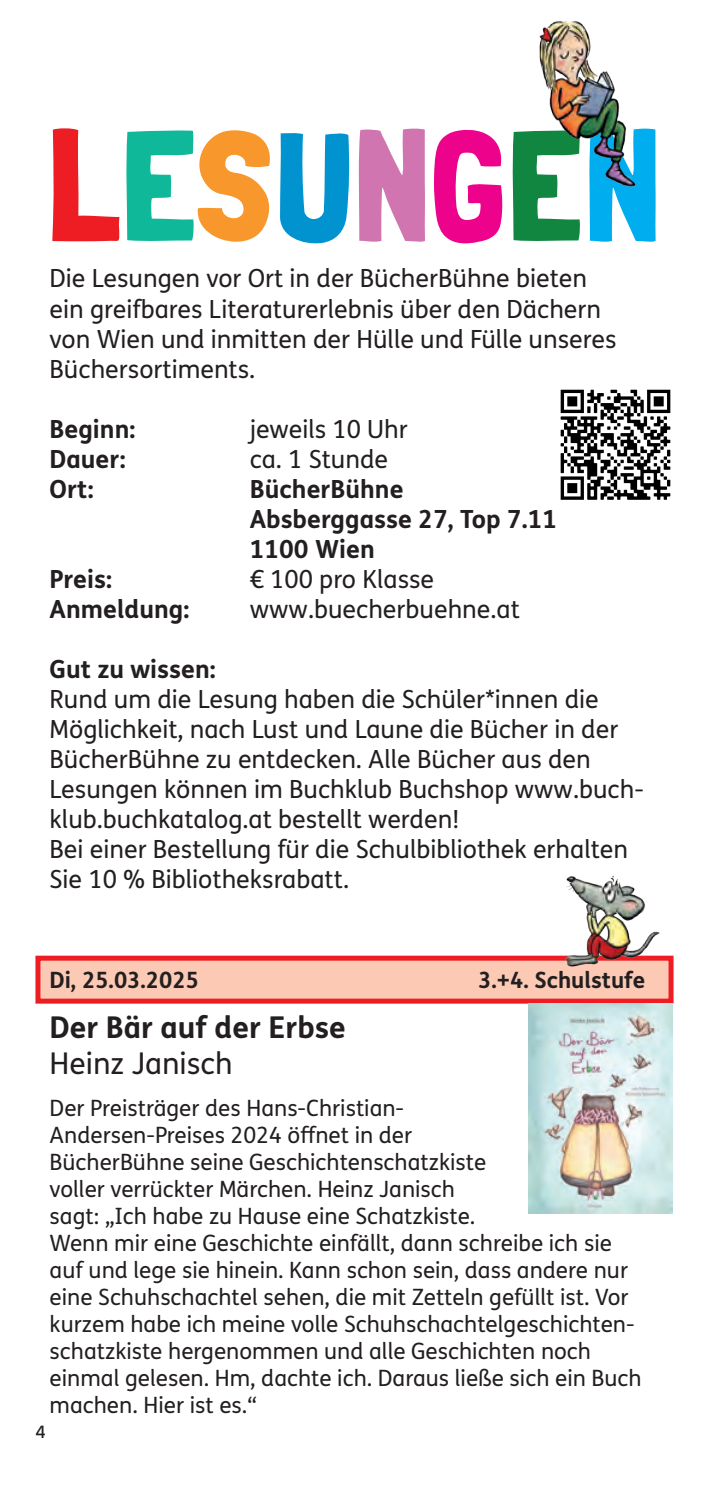
<style>
.page{position:relative;width:709px;height:1489px;background:#fff}
.page>*{position:absolute;margin:0;border:0;box-sizing:border-box;transform-origin:0 0}
.t1{font:158px "Londrina Solid";color:#ee1d23}
.t2{font:700 30px "FS Me Pro";color:#231f20}
.t3{font:30px "FS Me Pro";color:#231f20}
.t4{font:25px/30px "FS Me Pro";color:#231f20}
.t5{font:700 25px/30px "FS Me Pro";color:#231f20}
.t6{font:22.5px/27px "FS Me Pro";color:#231f20}
.t7{font:700 22.5px "FS Me Pro";color:#231f20}
.t8{font:17.5px "Frutiger CE";color:#231f20}
.s1{color:#0eb898}
.s2{color:#f7972c}
.s3{color:#0093d0}
.s4{color:#d175b0}
.s5{color:#ed028c}
.s6{color:#118641}
.s7{color:#00aeef}
</style>
<div class="page">
<div style="left:35px;top:955px;width:638px;height:48px;background:#fcc9b4;border:5px solid #ee1d23"></div>
<img style="left:559px;top:876px;width:102px;height:91px">
<img style="left:539px;top:20px;width:97px;height:167px">
<img style="left:560px;top:389px;width:111px;height:111px">
<img style="left:528px;top:1003px;width:144px;height:210px">
<h1 class="t1" style="left:48px;top:93px;width:614px">L<span class="s1">E</span><span class="s2">S</span><span class="s3">U</span><span class="s4">N</span><span class="s5">G</span><span class="s6">E</span><span class="s7">N</span></h1>
<p class="t4" style="left:50px;top:263px;width:568px">Die Lesungen vor Ort in der BücherBühne bieten ein greifbares Literaturerlebnis über den Dächern von Wien und inmitten der Hülle und Fülle unseres Büchersortiments.</p>
<p class="t5" style="left:50px;top:412px;width:87px">Beginn:</p>
<p class="t4" style="left:250px;top:413px;width:160px">jeweils 10 Uhr</p>
<p class="t5" style="left:50px;top:442px;width:78px">Dauer:</p>
<p class="t4" style="left:250px;top:443px;width:140px">ca. 1 Stunde</p>
<p class="t5" style="left:50px;top:472px;width:46px">Ort:</p>
<p class="t5" style="left:250px;top:472px;width:309px">BücherBühne<br>Absberggasse 27, Top 7.11<br>1100 Wien</p>
<p class="t5" style="left:50px;top:562px;width:64px">Preis:</p>
<p class="t4" style="left:250px;top:563px;width:186px">€ 100 pro Klasse</p>
<p class="t5" style="left:50px;top:592px;width:141px">Anmeldung:</p>
<p class="t4" style="left:250px;top:593px;width:272px">www.buecherbuehne.at</p>
<p class="t5" style="left:50px;top:652px;width:168px">Gut zu wissen:</p>
<p class="t4" style="left:50px;top:683px;width:595px">Rund um die Lesung haben die Schüler*innen die Möglichkeit, nach Lust und Laune die Bücher in der BücherBühne zu entdecken. Alle Bücher aus den Lesungen können im Buchklub Buchshop www.buch&shy;klub.buchkatalog.at bestellt werden!<br>Bei einer Bestellung für die Schulbibliothek erhalten Sie 10 % Bibliotheksrabatt.</p>
<p class="t7" style="left:50px;top:962px;width:151px">Di, 25.03.2025</p>
<p class="t7" style="left:478px;top:962px;width:169px">3.+4. Schulstufe</p>
<h2 class="t2" style="left:50px;top:1004px;width:298px">Der Bär auf der Erbse</h2>
<h2 class="t3" style="left:50px;top:1043px;width:185px">Heinz Janisch</h2>
<p class="t6" style="left:50px;top:1093px;width:593px">Der Preisträger des Hans-Christian-<br>Andersen-Preises 2024 öffnet in der<br>BücherBühne seine Geschichtenschatzkiste<br>voller verrückter Märchen. Heinz Janisch<br>sagt: „Ich habe zu Hause eine Schatzkiste.<br>Wenn mir eine Geschichte einfällt, dann schreibe ich sie auf und lege sie hinein. Kann schon sein, dass andere nur eine Schuhschachtel sehen, die mit Zetteln gefüllt ist. Vor kurzem habe ich meine volle Schuhschachtelgeschichten&shy;schatzkiste hergenommen und alle Geschichten noch einmal gelesen. Hm, dachte ich. Daraus ließe sich ein Buch machen. Hier ist es.“</p>
<p class="t8" style="left:36px;top:1421px;width:11px">4</p>
</div>
